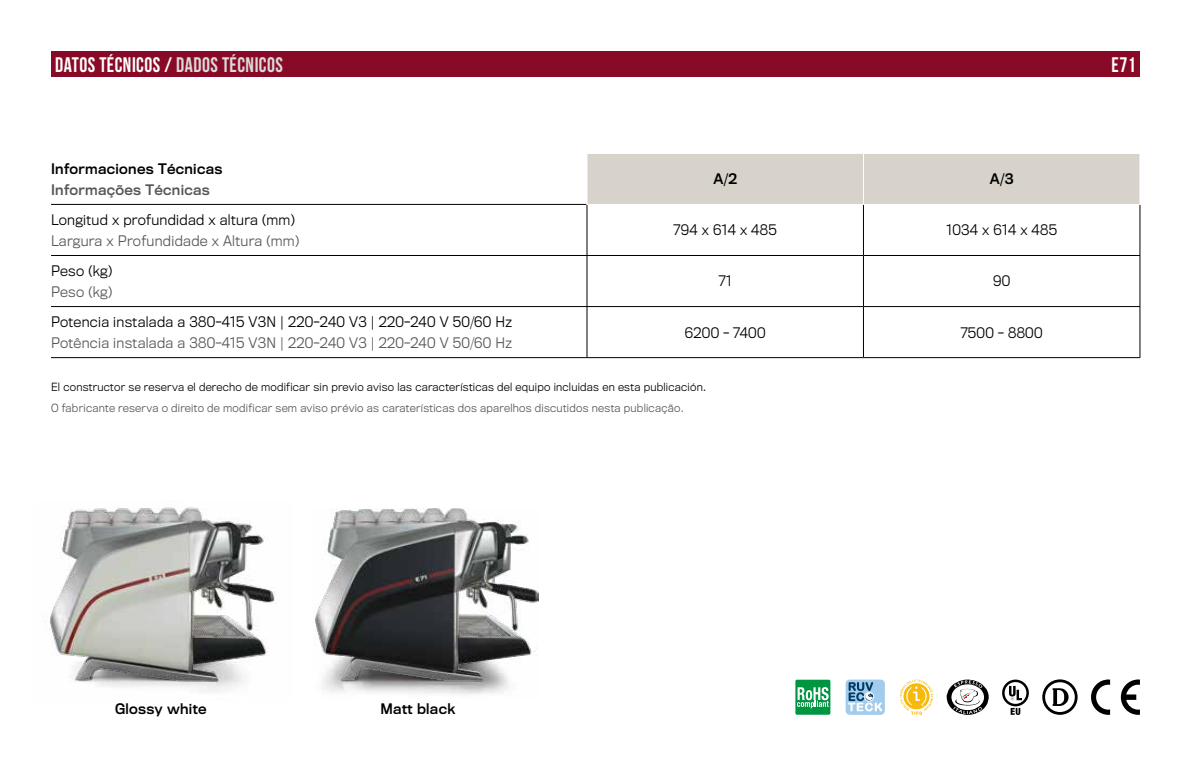
<style>
.page{position:relative;width:1191px;height:766px;background:#fff}
.page>*{position:absolute;margin:0;border:0;box-sizing:border-box;transform-origin:0 0}
.t1{font:21px "Bebas Neue";letter-spacing:.025em;color:#fff;scale:.95 1}
.t2{font:300 13.5px "Titling Gothic FB Normal";letter-spacing:.025em;color:#000;scale:.95 1}
.t3{font:300 13.5px "Titling Gothic FB Normal";letter-spacing:.025em;color:#575756;scale:.95 1}
.t4{font:13.5px "Titling Gothic FB Normal Standard";letter-spacing:.025em;color:#000;scale:.95 1}
.t5{font:13.5px "Titling Gothic FB Normal Standard";letter-spacing:.025em;color:#575756;scale:.95 1}
.t6{font:300 10.5px "Titling Gothic FB Normal";letter-spacing:.025em;color:#000;scale:.95 1}
.t7{font:300 10.5px "Titling Gothic FB Normal";letter-spacing:.025em;color:#575756;scale:.95 1}
.s1{color:#dadada}
</style>
<div class="page">
<img style="left:315px;top:508px;width:223px;height:187px">
<img style="left:50px;top:507px;width:226px;height:185px">
<div style="left:795px;top:679px;width:35px;height:35px;background:#009641;border-radius:2px"></div>
<div style="left:795px;top:679px;width:35px;height:35px;border:1px solid #fff;border-radius:2px"></div>
<svg style="left:797px;top:687px;width:31px;height:21px"></svg>
<svg style="left:845px;top:679px;width:40px;height:35px"></svg>
<div style="left:864px;top:692px;width:10px;height:9px;border:1px solid #fff;border-radius:50%"></div>
<svg style="left:1042px;top:679px;width:35px;height:35px"></svg>
<svg style="left:1091px;top:679px;width:19px;height:35px"></svg>
<svg style="left:1120px;top:679px;width:20px;height:35px"></svg>
<svg style="left:899px;top:679px;width:34px;height:35px"></svg>
<svg style="left:1002px;top:679px;width:26px;height:35px"></svg>
<svg style="left:946px;top:679px;width:42px;height:35px"></svg>
<div style="left:587px;top:154px;width:552px;height:50px;background:#d7d3ca"></div>
<hr style="left:51px;top:204px;width:535px;height:1px;background:#000">
<hr style="left:586px;top:205px;width:1px;height:50px;background:#000">
<hr style="left:863px;top:205px;width:1px;height:50px;background:#000">
<hr style="left:1139px;top:205px;width:1px;height:50px;background:#000">
<hr style="left:51px;top:255px;width:536px;height:1px;background:#000">
<hr style="left:587px;top:255px;width:276px;height:1px;background:#000">
<hr style="left:586px;top:256px;width:1px;height:50px;background:#000">
<hr style="left:863px;top:255px;width:277px;height:1px;background:#000">
<hr style="left:863px;top:256px;width:1px;height:50px;background:#000">
<hr style="left:1139px;top:256px;width:1px;height:50px;background:#000">
<hr style="left:51px;top:306px;width:536px;height:1px;background:#000">
<hr style="left:587px;top:306px;width:276px;height:1px;background:#000">
<hr style="left:586px;top:307px;width:1px;height:50px;background:#000">
<hr style="left:863px;top:306px;width:277px;height:1px;background:#000">
<hr style="left:863px;top:307px;width:1px;height:50px;background:#000">
<hr style="left:1139px;top:307px;width:1px;height:50px;background:#000">
<hr style="left:51px;top:357px;width:536px;height:1px;background:#000">
<hr style="left:587px;top:357px;width:276px;height:1px;background:#000">
<hr style="left:863px;top:357px;width:277px;height:1px;background:#000">
<hr style="left:863px;top:154px;width:1px;height:50px;background:#fff">
<div style="left:51px;top:51px;width:1089px;height:26px;background:#880a26"></div>
<h1 class="t1" style="left:55px;top:53px;width:241px">DATOS TÉCNICOS / <span class="s1">DADOS TÉCNICOS</span></h1>
<h1 class="t1" style="left:1111px;top:53px;width:27px">E71</h1>
<p class="t4" style="left:51px;top:161px;width:182px">Informaciones Técnicas</p>
<p class="t5" style="left:51px;top:182px;width:169px">Informações Técnicas</p>
<p class="t2" style="left:51px;top:212px;width:258px">Longitud x profundidad x altura (mm)</p>
<p class="t3" style="left:51px;top:233px;width:263px">Largura x Profundidade x Altura (mm)</p>
<p class="t2" style="left:51px;top:263px;width:66px">Peso (kg)</p>
<p class="t3" style="left:51px;top:284px;width:66px">Peso (kg)</p>
<p class="t2" style="left:51px;top:314px;width:487px">Potencia instalada a 380-415 V3N | 220-240 V3 | 220-240 V 50/60 Hz</p>
<p class="t3" style="left:51px;top:335px;width:487px">Potência instalada a 380-415 V3N | 220-240 V3 | 220-240 V 50/60 Hz</p>
<p class="t4" style="left:713px;top:171px;width:26px">A/2</p>
<p class="t4" style="left:989px;top:171px;width:26px">A/3</p>
<p class="t2" style="left:673px;top:222px;width:110px">794 x 614 x 485</p>
<p class="t2" style="left:946px;top:222px;width:118px">1034 x 614 x 485</p>
<p class="t2" style="left:718px;top:273px;width:15px">71</p>
<p class="t2" style="left:993px;top:273px;width:20px">90</p>
<p class="t2" style="left:685px;top:324px;width:87px">6200 - 7400</p>
<p class="t2" style="left:960px;top:324px;width:88px">7500 - 8800</p>
<p class="t6" style="left:51px;top:381px;width:691px">El constructor se reserva el derecho de modificar sin previo aviso las características del equipo incluidas en esta publicación.</p>
<p class="t7" style="left:51px;top:402px;width:667px">O fabricante reserva o direito de modificar sem aviso prévio as caraterísticas dos aparelhos discutidos nesta publicação.</p>
<p class="t4" style="left:115px;top:701px;width:98px">Glossy white</p>
<p class="t4" style="left:380px;top:701px;width:80px">Matt black</p>
</div>
